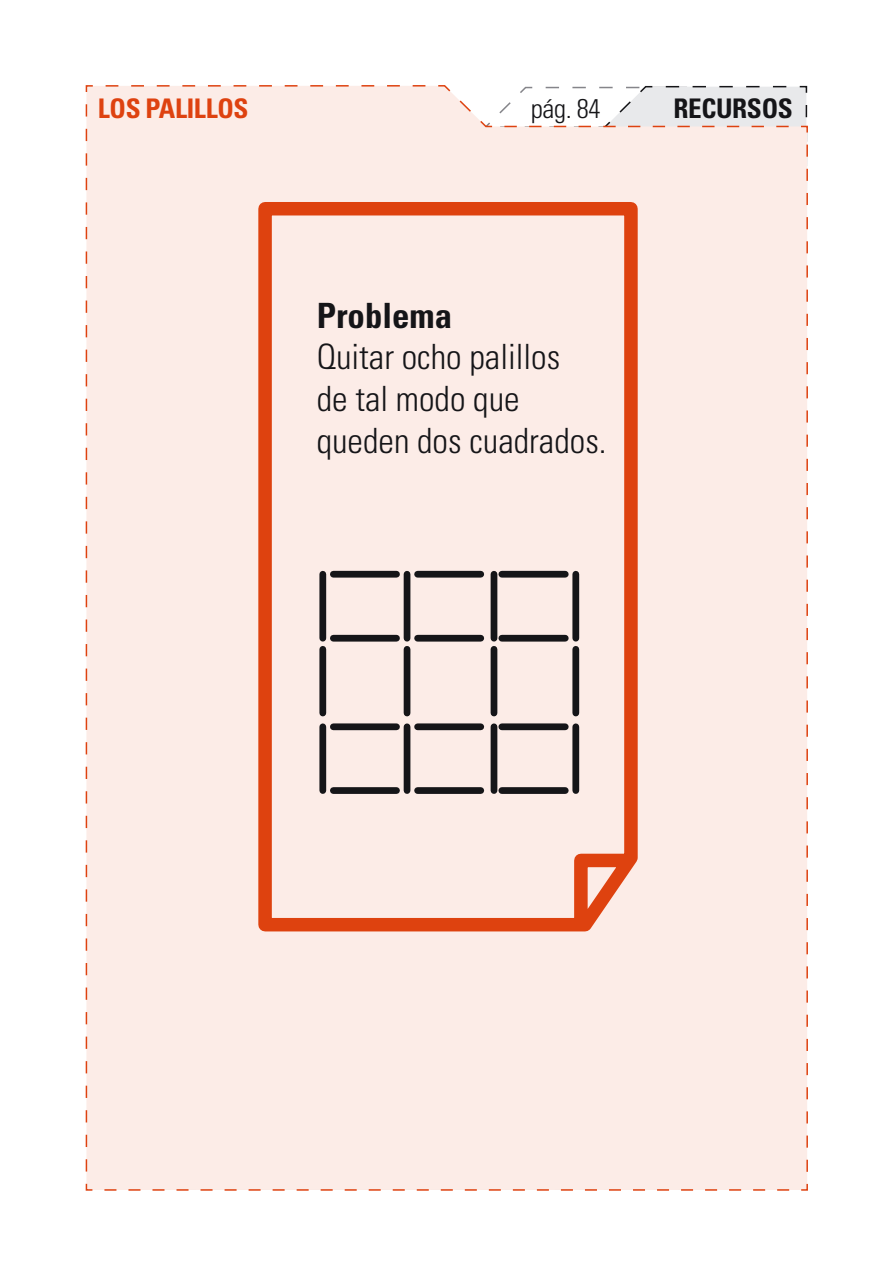
<style>
.page{position:relative;width:893px;height:1263px;background:#fff}
.page>*{position:absolute;margin:0;border:0;box-sizing:border-box;transform-origin:0 0}
.t1{font:300 condensed 34.8px/41.5px "Univers";color:#151518}
.t2{font:700 condensed 34.8px "Univers";color:#151518}
.t3{font:700 condensed 27px "Univers";letter-spacing:-.01em;color:#de4210}
.t4{font:700 condensed 27px "Univers";letter-spacing:-.01em;color:#151518}
.t5{font:300 condensed 27px "Univers";color:#151518}
</style>
<div class="page">
<div style="left:85px;top:85px;width:723px;height:1106px;background:#fcece7"></div>
<svg style="left:258px;top:202px;width:380px;height:729px;background:#efd0c6"></svg>
<p class="t3" style="left:98px;top:92px;width:152px">LOS PALILLOS</p>
<p class="t5" style="left:531px;top:92px;width:71px">pág. 84</p>
<p class="t4" style="left:673px;top:92px;width:121px">RECURSOS</p>
<p class="t2" style="left:317px;top:294px;width:137px">Problema</p>
<p class="t1" style="left:317px;top:336px;width:291px">Quitar ocho palillos<br>de tal modo que queden dos cuadrados.</p>
</div>
